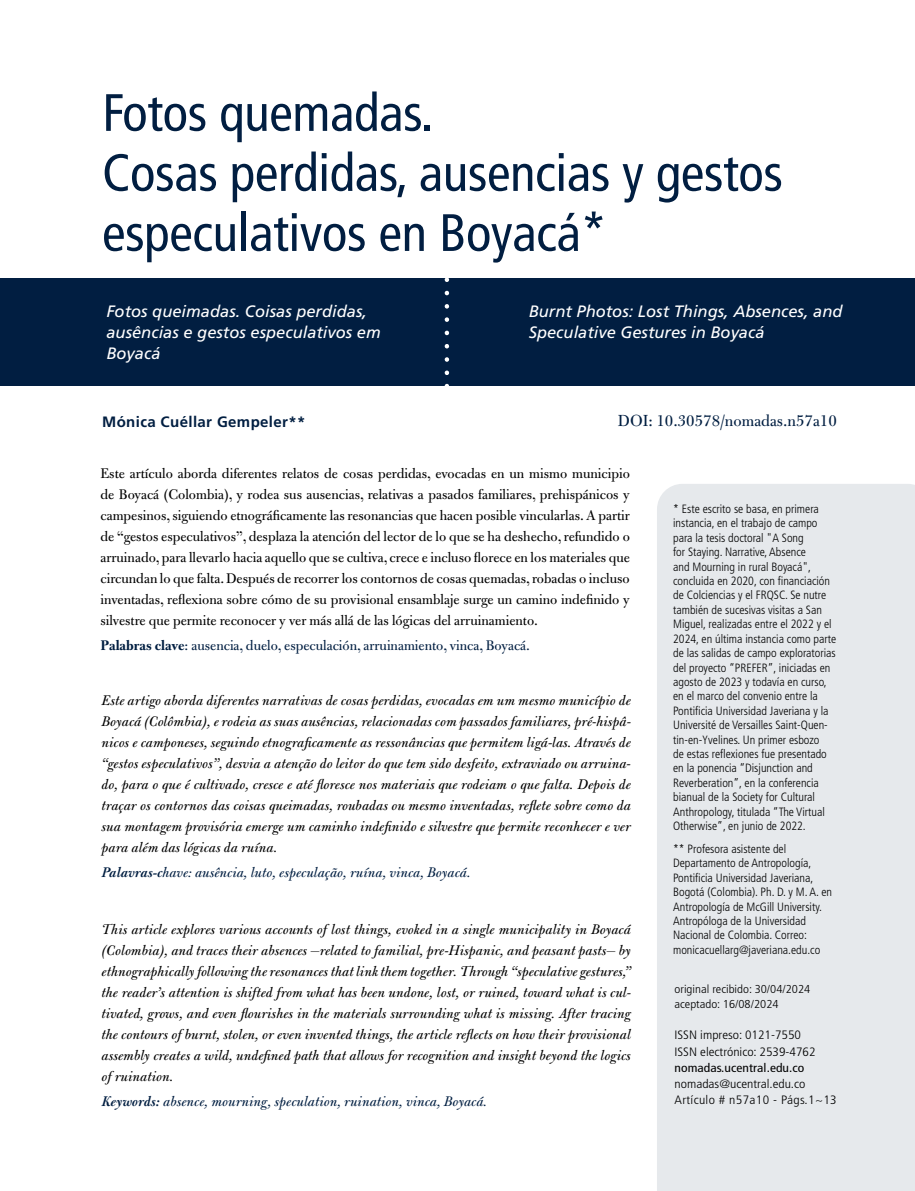
<style>
.page{position:relative;width:915px;height:1191px;background:#fff}
.page>*{position:absolute;margin:0;border:0;box-sizing:border-box;transform-origin:0 0}
.t1{font:condensed 52.5px/60px "Frutiger LT Std";letter-spacing:-.005em;color:#011e41}
.t2{font:17.25px "Bulmer MT Std";color:#011e41}
.t3{font:italic 16.5px/21px "Frutiger LT Std";color:#fff}
.t4{font:italic 15px/21px "Bulmer MT Std";color:#000;text-align:justify}
.t5{font:15px/21px "Bulmer MT Std";color:#000;text-align:justify}
.t6{font:italic 15px "Bulmer MT Std";color:#011e41}
.t7{font:15px "Bulmer MT Std";color:#011e41}
.t8{font:700 15px "Frutiger LT Std";letter-spacing:.025em;color:#011e41}
.t9{font:300 condensed 12.15px/16.2px "Frutiger LT Std";color:#000;scale:1.11 1}
.t10{font:condensed 12.15px "Frutiger LT Std";letter-spacing:.005em;color:#000;scale:1.11 1}
.t11{font:300 condensed 12px/14.4px "Frutiger LT Std";color:#000}
.t12{font:300 condensed 11.55px/15.3px "Frutiger LT Std";color:#000;scale:1.11 1}
.s1{font-weight:700}
.s2{font-weight:600}
.s3{font-style:normal}
</style>
<div class="page">
<div style="left:0;top:279px;width:914px;height:107px;background:#011e41"></div>
<svg style="left:444px;top:280px;width:5px;height:106px"></svg>
<div style="left:657px;top:484px;width:257px;height:707px;background:#e6e9ec"></div>
<h1 class="t1" style="left:102px;top:83px;width:682px">Fotos quemadas.<br>Cosas perdidas, ausencias y gestos especulativos en Boyacá*</h1>
<p class="t3" style="left:106px;top:301px;width:276px">Fotos queimadas. Coisas perdidas, ausências e gestos especulativos em<br>Boyacá</p>
<p class="t3" style="left:528px;top:301px;width:315px">Burnt Photos: Lost Things, Absences, and<br>Speculative Gestures in Boyacá</p>
<p class="t2" style="left:617px;top:411px;width:220px">DOI: 10.30578/nomadas.n57a10</p>
<p class="t8" style="left:102px;top:413px;width:205px">Mónica Cuéllar Gempeler**</p>
<p class="t5" style="left:100px;top:463px;width:530px">Este artículo aborda diferentes relatos de cosas perdidas, evocadas en un mismo municipio de Boyacá (Colombia), y rodea sus ausencias, relativas a pasados familiares, prehispánicos y campesinos, siguiendo etnográficamente las resonancias que hacen posible vincularlas. A partir de “gestos especulativos”, desplaza la atención del lector de lo que se ha deshecho, refundido o arruinado, para llevarlo hacia aquello que se cultiva, crece e incluso florece en los materiales que circundan lo que falta. Después de recorrer los contornos de cosas quemadas, robadas o incluso inventadas, reflexiona sobre cómo de su provisional ensamblaje surge un camino indefinido y silvestre que permite reconocer y ver más allá de las lógicas del arruinamiento.</p>
<p class="t7" style="left:100px;top:637px;width:431px"><span class="s1">Palabras clave</span>: ausencia, duelo, especulación, arruinamiento, vinca, Boyacá.</p>
<p class="t11" style="left:673px;top:502px;width:165px">* Este escrito se basa, en primera instancia, en el trabajo de campo para la tesis doctoral "A Song<br>for Staying. Narrative, Absence<br>and Mourning in rural Boyacá", concluida en 2020, con financiación de Colciencias y el FRQSC. Se nutre también de sucesivas visitas a San Miguel, realizadas entre el 2022 y el 2024, en última instancia como parte de las salidas de campo exploratorias del proyecto “PREFER”, iniciadas en agosto de 2023 y todavía en curso, en el marco del convenio entre la Pontificia Universidad Javeriana y la Université de Versailles Saint-Quen&shy;tin-en-Yvelines. Un primer esbozo<br>de estas reflexiones fue presentado en la ponencia “Disjunction and Reverberation”, en la conferencia bianual de la Society for Cultural Anthropology, titulada “The Virtual Otherwise”, en junio de 2022.</p>
<p class="t11" style="left:673px;top:841px;width:160px">** Profesora asistente del Departamento de Antropología, Pontificia Universidad Javeriana, Bogotá (Colombia). Ph. D. y M. A. en Antropología de McGill University.<br>Antropóloga de la Universidad Nacional de Colombia. Correo: monicacuellarg@javeriana.edu.co</p>
<p class="t12" style="left:674px;top:981px;width:124px">original recibido: 30/04/2024 aceptado: 16/08/2024</p>
<p class="t9" style="left:674px;top:1027px;width:128px">ISSN impreso: 0121-7550<br>ISSN electrónico: 2539-4762</p>
<p class="t10" style="left:674px;top:1060px;width:118px">nomadas.ucentral.edu.co</p>
<p class="t9" style="left:674px;top:1075px;width:148px">nomadas@ucentral.edu.co<br>Artículo # n57a10 - Págs.1~13</p>
<p class="t4" style="left:101px;top:689px;width:530px">Este artigo aborda diferentes narrativas de cosas perdidas, evocadas em um mesmo município de Boyacá (Colômbia), e rodeia as suas ausências, relacionadas com passados familiares, pré-hispâ&shy;nicos e camponeses, seguindo etnograficamente as ressonâncias que permitem ligá-las. Através de “gestos especulativos”, desvia a atenção do leitor do que tem sido desfeito, extraviado ou arruina&shy;do, para o que é cultivado, cresce e até floresce nos materiais que rodeiam o que falta. Depois de traçar os contornos das coisas queimadas, roubadas ou mesmo inventadas, reflete sobre como da sua montagem provisória emerge um caminho indefinido e silvestre que permite reconhecer e ver para além das lógicas da ruína.</p>
<p class="t6" style="left:101px;top:863px;width:370px"><span class="s2">Palavras-c</span>have: ausência, luto, especulação, ruína, vinca, Boyacá.</p>
<p class="t4" style="left:101px;top:918px;width:530px">This article explores various accounts of lost things, evoked in a single municipality in Boyacá (Colombia), and traces their absences <span class="s3">-</span>related to familial, pre-Hispanic, and peasant pasts<span class="s3">-</span> by ethnographically following the resonances that link them together. Through “speculative gestures,” the reader’s attention is shifted from what has been undone, lost, or ruined, toward what is cul&shy;tivated, grows, and even flourishes in the materials surrounding what is missing. After tracing the contours of burnt, stolen, or even invented things, the article reflects on how their provisional assembly creates a wild, undefined path that allows for recognition and insight beyond the logics of ruination.</p>
<p class="t6" style="left:101px;top:1092px;width:387px"><span class="s2">Keywords:</span> absence, mourning, speculation, ruination, vinca, Boyacá.</p>
</div>
